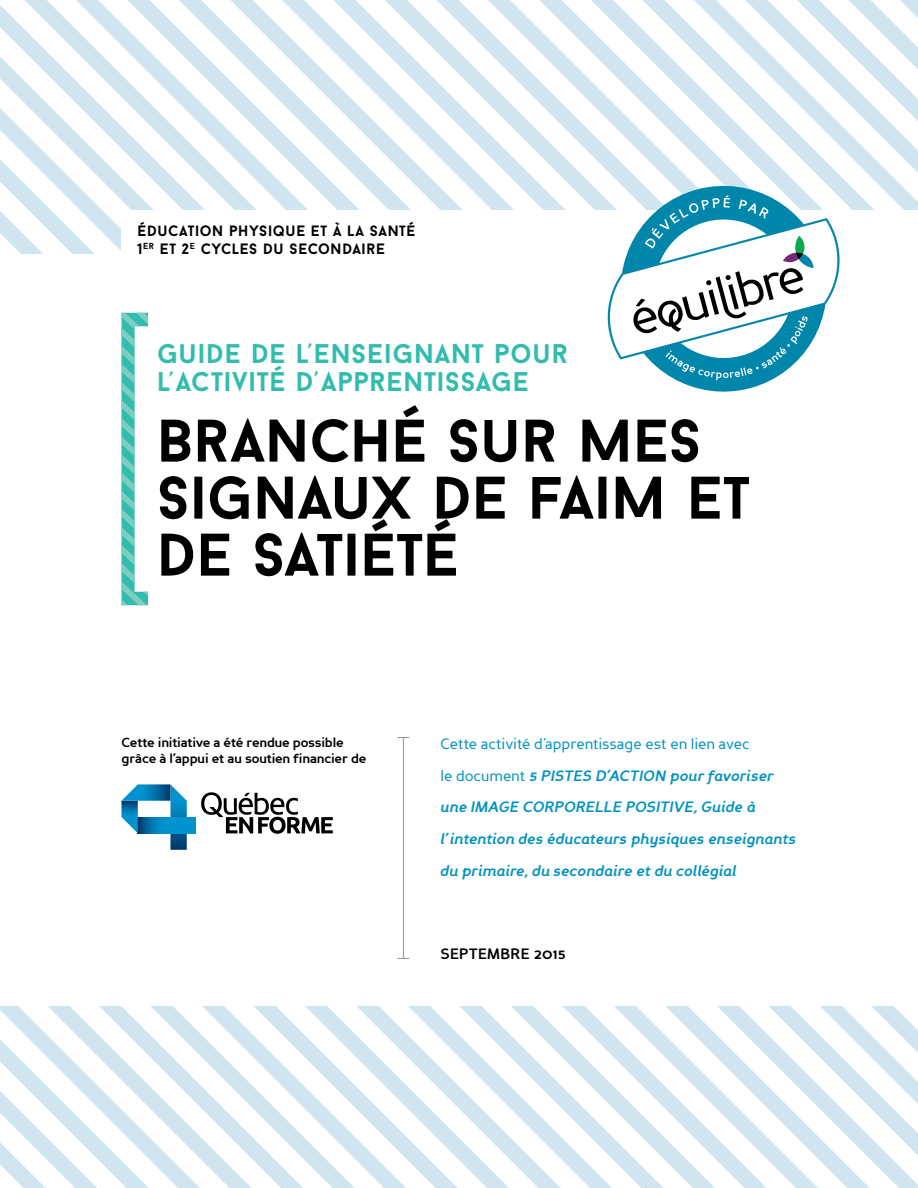
<style>
.page{position:relative;width:918px;height:1188px;background:#fff}
.page>*{position:absolute;margin:0;border:0;box-sizing:border-box;transform-origin:0 0}
.t1{font:700 60px/57px "Baron Neue";color:#000}
.t2{font:700 27px/28.5px "Baron Neue";letter-spacing:.03em;color:#32bcad}
.t3{font:italic 700 15px/31.8px "Perspective Sans";letter-spacing:.01em;color:#0092c0}
.t4{font:700 15px/18px "Baron Neue";letter-spacing:.035em;color:#000}
.t5{font:700 15px "Perspective Sans";letter-spacing:.01em;color:#000}
.t6{font:700 13.05px/15.8px "Perspective Sans";letter-spacing:-.015em;color:#000}
.s1{font-family:"Perspective Sans";font-weight:400}
.s2{font-weight:400;font-style:normal}
</style>
<div class="page">
<svg style="left:0;top:5px;width:76px;height:249px"></svg>
<svg style="left:76px;top:0;width:206px;height:254px"></svg>
<svg style="left:282px;top:0;width:206px;height:210px"></svg>
<svg style="left:488px;top:0;width:206px;height:210px"></svg>
<svg style="left:694px;top:0;width:224px;height:210px"></svg>
<svg style="left:745px;top:0;width:173px;height:173px"></svg>
<svg style="left:0;top:1006px;width:918px;height:182px"></svg>
<svg style="left:121px;top:313px;width:28px;height:292px"></svg>
<div style="left:122px;top:210px;width:796px;height:73px;background:#fff"></div>
<svg style="left:397px;top:737px;width:12px;height:1px"></svg>
<svg style="left:201px;top:792px;width:132px;height:42px"></svg>
<div style="left:138px;top:817px;width:57px;height:16px;background:#0093d0"></div>
<svg style="left:122px;top:784px;width:65px;height:66px"></svg>
<hr style="left:403px;top:738px;width:1px;height:221px;background:#939598">
<svg style="left:610px;top:175px;width:228px;height:217px"></svg>
<svg style="left:603px;top:195px;width:242px;height:185px"></svg>
<p class="t4" style="left:138px;top:221px;width:279px">ÉDUCATION PHYSIQUE ET À LA SANTÉ<br>1<sup>ER</sup> ET 2<sup>E</sup> CYCLES DU SECONDAIRE</p>
<h2 class="t2" style="left:157px;top:338px;width:412px">GUIDE DE L<span class="s1">’</span>ENSEIGNANT POUR<br>L<span class="s1">’</span>ACTIVITÉ D<span class="s1">’</span>APPRENTISSAGE</h2>
<h1 class="t1" style="left:157px;top:411px;width:594px">BRANCHÉ SUR MES<br>SIGNAUX DE FAIM ET<br>DE SATIÉTÉ</h1>
<p class="t6" style="left:122px;top:735px;width:246px">Cette initiative a été rendue possible grâce à l’appui et au soutien financier de</p>
<p class="t3" style="left:441px;top:728px;width:357px"><span class="s2">Cette activité d’apprentissage est en lien avec<br>le document</span> 5 PISTES D’ACTION pour favoriser une IMAGE CORPORELLE POSITIVE, Guide à l’intention des éducateurs physiques enseignants du primaire, du secondaire et du collégial</p>
<p class="t5" style="left:441px;top:945px;width:127px">SEPTEMBRE 2015</p>
</div>
